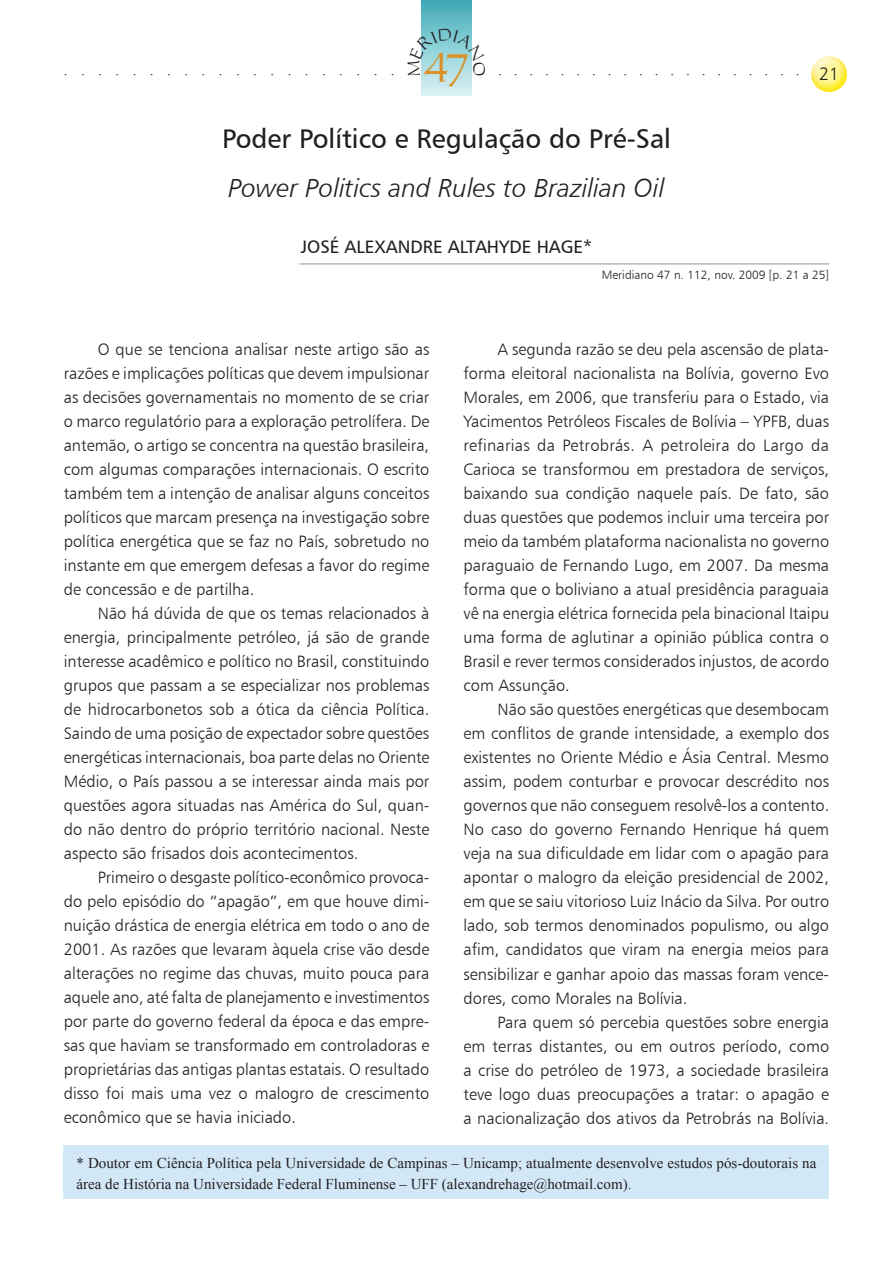
<style>
.page{position:relative;width:893px;height:1263px;background:#fff}
.page>*{position:absolute;margin:0;border:0;box-sizing:border-box;transform-origin:0 0}
.t1{font:36.9px "Carleton Normal";color:#da8f27}
.t2{font:27px "Humanist 777 BT Roman B";color:#231f20}
.t3{font:26.25px "Humanist 777 BT Light Italic B";color:#231f20}
.t4{font:18px "Humanist 777 BT Roman B";color:#231f20}
.t5{font:16.5px/24px "Humanist 777 BT Light B";color:#231f20;text-align:justify}
.t6{font:15px/21px "Times New Roman";color:#231f20}
.t7{font:12px "Humanist 777 BT Light B";color:#231f20}
.s1{font-family:"Humanist 777 BT Light B";font-size:18px}
</style>
<div class="page">
<svg style="left:422px;top:0;width:49px;height:96px;background:#87cad3"></svg>
<img style="left:811px;top:56px;width:36px;height:36px;border-radius:18px">
<div style="left:64px;top:1146px;width:765px;height:53px;background:#d3e8f7"></div>
<hr style="left:299px;top:264px;width:530px;height:1px;background:#939598">
<svg style="left:421px;top:28px;width:51px;height:48px;background:#94d4da"></svg>
<p class="t6" style="left:64px;top:59px;width:332px">....................</p>
<h1 class="t1" style="left:423px;top:46px;width:48px">47</h1>
<p class="t6" style="left:498px;top:59px;width:343px">.................... <span class="s1">21</span></p>
<h2 class="t2" style="left:222px;top:122px;width:450px">Poder Político e Regulação do Pré-Sal</h2>
<h3 class="t3" style="left:228px;top:171px;width:437px">Power Politics and Rules to Brazilian Oil</h3>
<p class="t4" style="left:301px;top:236px;width:293px">JOSÉ ALEXANDRE ALTAHYDE HAGE*</p>
<p class="t7" style="left:602px;top:267px;width:229px">Meridiano 47 n. 112, nov. 2009 [p. 21 a 25]</p>
<p class="t5" style="left:64px;top:337px;width:367px;text-indent:34px">O que se tenciona analisar neste artigo são as razões e implicações políticas que devem impulsionar as decisões governamentais no momento de se criar o marco regulatório para a exploração petrolífera. De antemão, o artigo se concentra na questão brasileira, com algumas comparações internacionais. O escrito também tem a intenção de analisar alguns conceitos políticos que marcam presença na investigação sobre política energética que se faz no País, sobretudo no instante em que emergem defesas a favor do regime de concessão e de partilha.</p>
<p class="t5" style="left:64px;top:601px;width:367px;text-indent:34px">Não há dúvida de que os temas relacionados à energia, principalmente petróleo, já são de grande interesse acadêmico e político no Brasil, constituindo grupos que passam a se especializar nos problemas de hidrocarbonetos sob a ótica da ciência Política.<br>Saindo de uma posição de expectador sobre questões energéticas internacionais, boa parte delas no Oriente Médio, o País passou a se interessar ainda mais por questões agora situadas nas América do Sul, quan&shy;do não dentro do próprio território nacional. Neste aspecto são frisados dois acontecimentos.</p>
<p class="t5" style="left:64px;top:865px;width:367px;text-indent:34px">Primeiro o desgaste político-econômico provoca&shy;do pelo episódio do “apagão”, em que houve dimi&shy;nuição drástica de energia elétrica em todo o ano de 2001. As razões que levaram àquela crise vão desde alterações no regime das chuvas, muito pouca para aquele ano, até falta de planejamento e investimentos por parte do governo federal da época e das empre&shy;sas que haviam se transformado em controladoras e proprietárias das antigas plantas estatais. O resultado disso foi mais uma vez o malogro de crescimento econômico que se havia iniciado.</p>
<p class="t5" style="left:463px;top:337px;width:367px;text-indent:34px">A segunda razão se deu pela ascensão de plata&shy;forma eleitoral nacionalista na Bolívia, governo Evo Morales, em 2006, que transferiu para o Estado, via Yacimentos Petróleos Fiscales de Bolívia – YPFB, duas refinarias da Petrobrás. A petroleira do Largo da Carioca se transformou em prestadora de serviços, baixando sua condição naquele país. De fato, são duas questões que podemos incluir uma terceira por meio da também plataforma nacionalista no governo paraguaio de Fernando Lugo, em 2007. Da mesma forma que o boliviano a atual presidência paraguaia vê na energia elétrica fornecida pela binacional Itaipu uma forma de aglutinar a opinião pública contra o Brasil e rever termos considerados injustos, de acordo com Assunção.</p>
<p class="t5" style="left:463px;top:697px;width:367px;text-indent:34px">Não são questões energéticas que desembocam em conflitos de grande intensidade, a exemplo dos existentes no Oriente Médio e Ásia Central. Mesmo assim, podem conturbar e provocar descrédito nos governos que não conseguem resolvê-los a contento.<br>No caso do governo Fernando Henrique há quem veja na sua dificuldade em lidar com o apagão para apontar o malogro da eleição presidencial de 2002, em que se saiu vitorioso Luiz Inácio da Silva. Por outro lado, sob termos denominados populismo, ou algo afim, candidatos que viram na energia meios para sensibilizar e ganhar apoio das massas foram vence&shy;dores, como Morales na Bolívia.</p>
<p class="t5" style="left:463px;top:1009px;width:367px;text-indent:34px">Para quem só percebia questões sobre energia em terras distantes, ou em outros período, como a crise do petróleo de 1973, a sociedade brasileira teve logo duas preocupações a tratar: o apagão e a nacionalização dos ativos da Petrobrás na Bolívia.</p>
<p class="t6" style="left:77px;top:1152px;width:741px">* Doutor em Ciência Política pela Universidade de Campinas – Unicamp; atualmente desenvolve estudos pós-doutorais na área de História na Universidade Federal Fluminense – UFF (alexandrehage@hotmail.com).</p>
</div>
